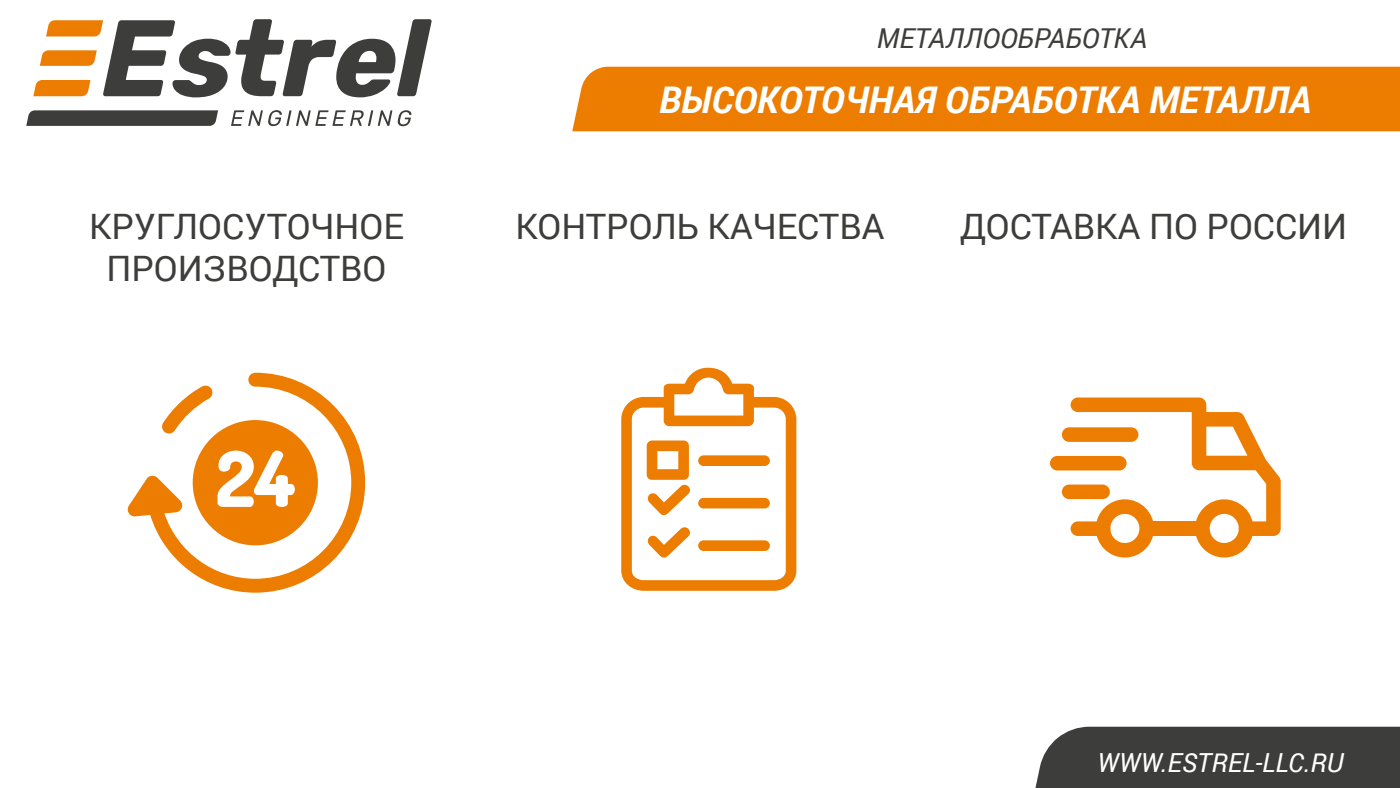
<style>
.page{position:relative;width:1400px;height:788px;background:#fff}
.page>*{position:absolute;margin:0;border:0;box-sizing:border-box;transform-origin:0 0}
.t1{font:italic 700 36.75px "Roboto";color:#fff}
.Подписка{font:35px/42px "Roboto";color:#3d3d3b;text-align:center}
.t2{font:italic 27.39px "Roboto";color:#3d3d3b}
.t3{font:italic 26.25px "Roboto";color:#fff}
</style>
<div class="page">
<svg style="left:231px;top:110px;width:161px;height:16px"></svg>
<svg style="left:398px;top:110px;width:13px;height:16px"></svg>
<div style="left:1035px;top:726px;width:365px;height:62px;background:#3d3d3b"></div>
<svg style="left:26px;top:110px;width:192px;height:16px;background:#464644"></svg>
<div style="left:572px;top:67px;width:828px;height:64px;background:#ed7d00"></div>
<svg style="left:33px;top:19px;width:399px;height:78px"></svg>
<svg style="left:127px;top:372px;width:238px;height:220px"></svg>
<svg style="left:161px;top:384px;width:157px;height:161px"></svg>
<svg style="left:621px;top:367px;width:175px;height:223px"></svg>
<svg style="left:1071px;top:397px;width:210px;height:160px"></svg>
<div style="left:1062px;top:484px;width:48px;height:15px;background:#ed7d00;border-radius:7px"></div>
<div style="left:1050px;top:456px;width:77px;height:14px;background:#ed7d00;border-radius:7px"></div>
<div style="left:1062px;top:427px;width:76px;height:15px;background:#ed7d00;border-radius:7px"></div>
<p class="t2" style="left:877px;top:19px;width:272px">МЕТАЛЛООБРАБОТКА</p>
<p class="t1" style="left:659px;top:74px;width:654px">ВЫСОКОТОЧНАЯ ОБРАБОТКА МЕТАЛЛА</p>
<p class="Подписка" style="left:89px;top:204px;width:316px">КРУГЛОСУТОЧНОЕ<br>ПРОИЗВОДСТВО</p>
<p class="Подписка" style="left:515px;top:204px;width:371px">КОНТРОЛЬ КАЧЕСТВА</p>
<p class="Подписка" style="left:960px;top:204px;width:389px">ДОСТАВКА ПО РОССИИ</p>
<p class="t3" style="left:1097px;top:744px;width:247px">WWW.ESTREL-LLC.RU</p>
</div>
